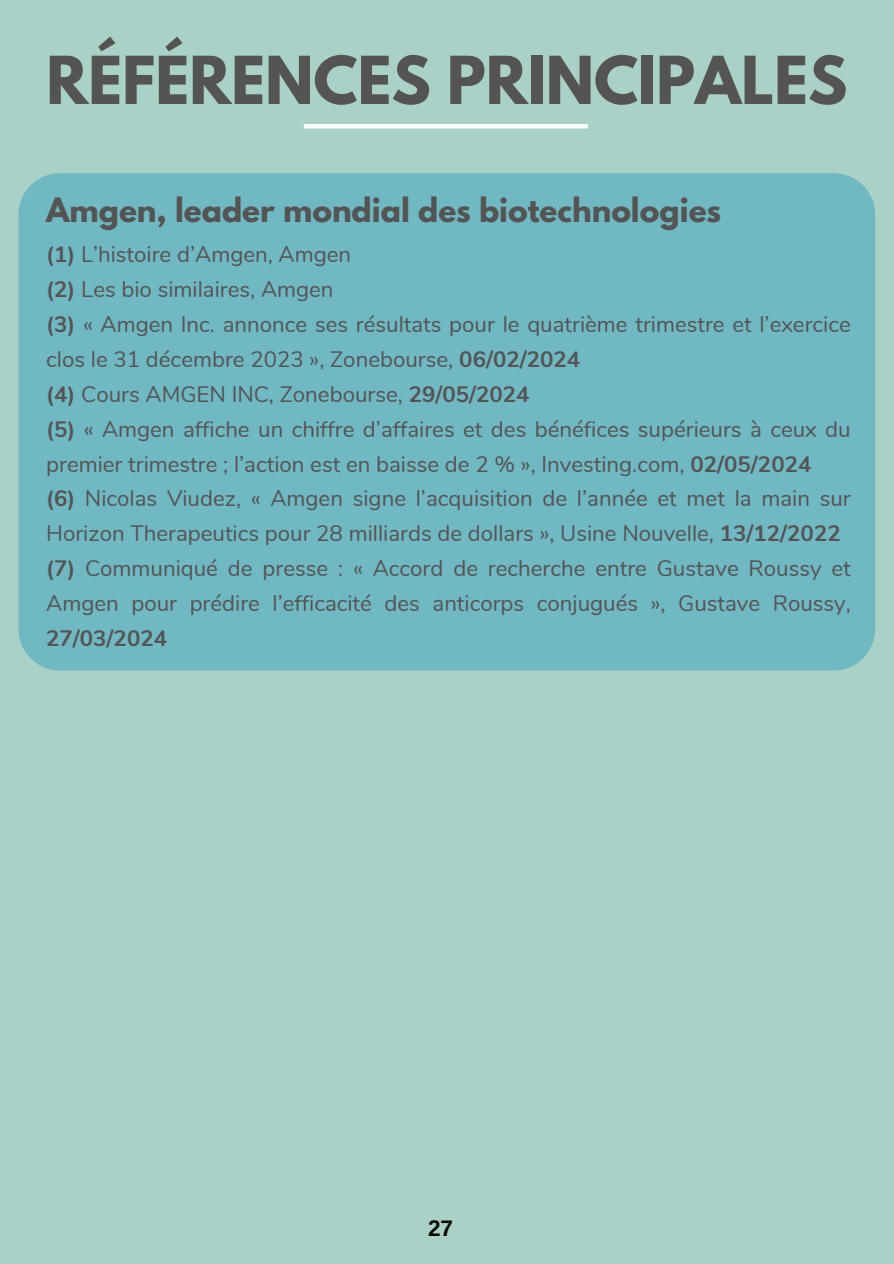
<style>
.page{position:relative;width:894px;height:1264px;background:#fff}
.page>*{position:absolute;margin:0;border:0;box-sizing:border-box;transform-origin:0 0}
.t1{font:700 58.5px "League Spartan";color:#545454}
.t2{font:700 29.7px "League Spartan";color:#545454}
.t3{font:700 22.5px "Arimo";color:#030303}
.t4{font:22.2px/34.8px "Nunito";color:#545454}
.s1{font-weight:700}
</style>
<div class="page">
<div style="left:0;top:0;width:893px;height:1263px;background:#aad1c7"></div>
<hr style="left:304px;top:124px;width:284px;height:4px;background:#fefefe">
<div style="left:18px;top:173px;width:856px;height:497px;background:#70b8c2"></div>
<h1 class="t1" style="left:46px;top:51px;width:802px">RÉFÉRENCES PRINCIPALES</h1>
<p class="t2" style="left:46px;top:195px;width:676px">Amgen, leader mondial des biotechnologies</p>
<p class="t4" style="left:46px;top:237px;width:306px"><span class="s1">(1)</span> L’histoire d’Amgen, Amgen</p>
<p class="t4" style="left:46px;top:272px;width:289px"><span class="s1">(2)</span> Les bio similaires, Amgen</p>
<p class="t4" style="left:46px;top:307px;width:805px"><span class="s1">(3)</span> « Amgen Inc. annonce ses résultats pour le quatrième trimestre et l’exercice clos le 31 décembre 2023 », Zonebourse, <span class="s1">06/02/2024</span></p>
<p class="t4" style="left:46px;top:377px;width:485px"><span class="s1">(4)</span> Cours AMGEN INC, Zonebourse, <span class="s1">29/05/2024</span></p>
<p class="t4" style="left:46px;top:412px;width:805px"><span class="s1">(5)</span> « Amgen affiche un chiffre d’affaires et des bénéfices supérieurs à ceux du premier trimestre ; l’action est en baisse de 2 % », Investing.com, <span class="s1">02/05/2024</span></p>
<p class="t4" style="left:46px;top:481px;width:805px"><span class="s1">(6)</span> Nicolas Viudez, « Amgen signe l’acquisition de l’année et met la main sur<br>Horizon Therapeutics pour 28 milliards de dollars », Usine Nouvelle, <span class="s1">13/12/2022</span></p>
<p class="t4" style="left:46px;top:551px;width:805px;text-align:justify"><span class="s1">(7)</span> Communiqué de presse : « Accord de recherche entre Gustave Roussy et Amgen pour prédire l’efficacité des anticorps conjugués », Gustave Roussy, <span class="s1">27/03/2024</span></p>
<p class="t3" style="left:428px;top:1215px;width:27px">27</p>
</div>
